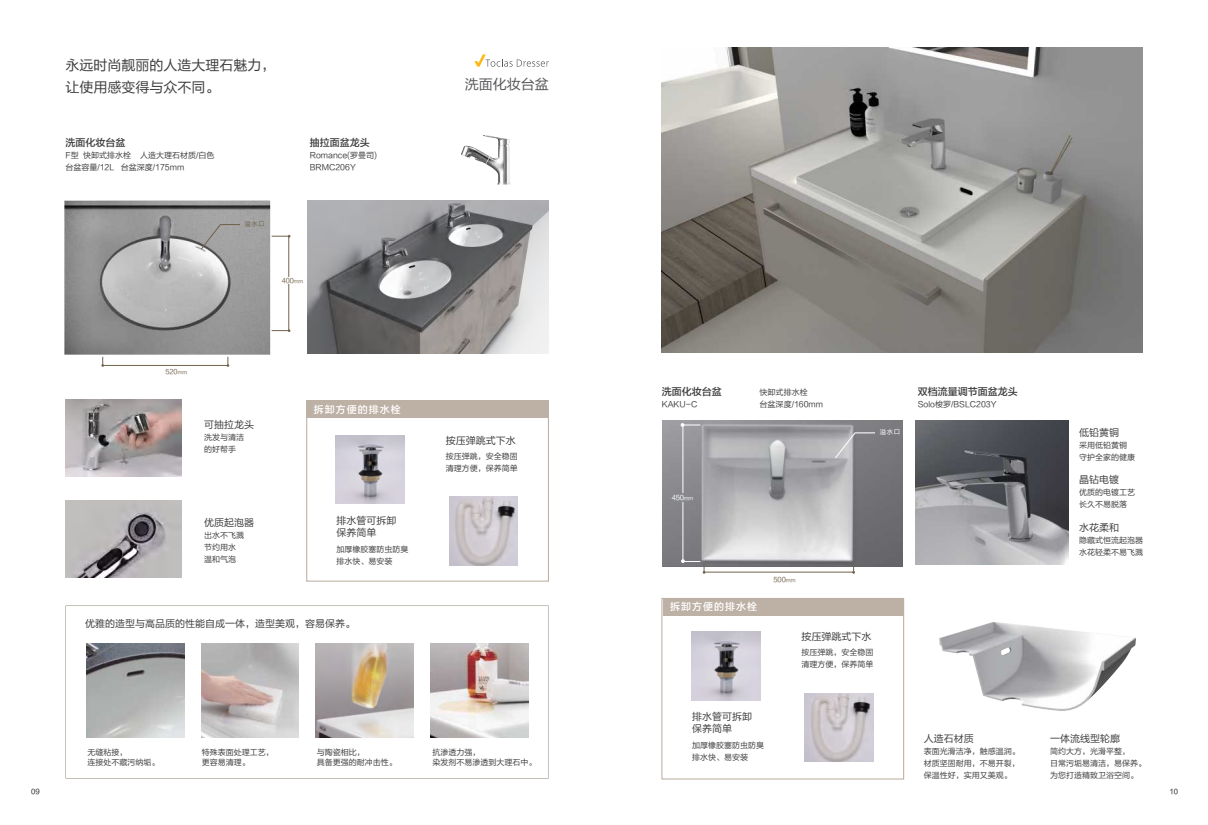
<style>
.page{position:relative;width:1208px;height:825px;background:#fff}
.page>*{position:absolute;margin:0;border:0;box-sizing:border-box;transform-origin:0 0}
.t1{font:14px/22px "FZLTHK GBK1 0";color:#3e3e3f}
.t2{font:14px "FZLTHK GBK1 0";color:#57585a}
.t3{font:10px/12px "FZLTHK GBK1 0";color:#3e3e3f}
.t4{font:10px "FZLTZHK GBK1 0";color:#3e3e3f}
.t5{font:10px "FZLTZHK GBK1 0";letter-spacing:.1em;color:#fff}
.t6{font:8px/12px "FZLTHK GBK1 0";color:#3e3e3f}
.t7{font:7px "FZLTHK GBK1 0";color:#231f20}
.t8{font:6.9px "FZLTHK GBK1 0";color:#71634d}
.t9{font:6.9px "FZLTHK GBK1 0";color:#fff}
.t10{font:6.8px "FZLTHK GBK1 0";letter-spacing:-.01em;color:#71634d}
.t11{font:6.4px "FZLTHK GBK1 0";color:#fff}
.t12{font:6.3px "FZLTHK GBK1 0";color:#71634d}
.s1{font-size:5.2px}
.s2{font-size:5.3px}
</style>
<div class="page">
<svg style="left:474px;top:54px;width:75px;height:13px"></svg>
<svg style="left:65px;top:606px;width:484px;height:172px"></svg>
<img style="left:86px;top:643px;width:98px;height:94px">
<img style="left:430px;top:643px;width:98px;height:94px">
<img style="left:201px;top:643px;width:98px;height:94px">
<img style="left:316px;top:643px;width:97px;height:94px">
<img style="left:461px;top:135px;width:50px;height:50px">
<img style="left:64px;top:200px;width:208px;height:154px">
<svg style="left:227px;top:357px;width:2px;height:10px"></svg>
<hr style="left:103px;top:365px;width:125px;height:1px;background:#71634d">
<svg style="left:101px;top:357px;width:3px;height:10px"></svg>
<svg style="left:200px;top:223px;width:41px;height:28px"></svg>
<hr style="left:288px;top:236px;width:1px;height:95px;background:#71634d">
<svg style="left:272px;top:235px;width:18px;height:3px"></svg>
<svg style="left:272px;top:287px;width:19px;height:45px"></svg>
<div style="left:280px;top:277px;width:24px;height:7px;background:#fff"></div>
<img style="left:662px;top:48px;width:480px;height:304px">
<img style="left:66px;top:399px;width:115px;height:77px">
<img style="left:66px;top:500px;width:115px;height:77px">
<img style="left:915px;top:421px;width:153px;height:144px">
<div style="left:661px;top:598px;width:243px;height:181px;border:1px solid #bdb0a4"></div>
<div style="left:663px;top:598px;width:240px;height:17px;background:#bdb0a4"></div>
<img style="left:939px;top:622px;width:197px;height:89px">
<div style="left:306px;top:400px;width:243px;height:182px;border:1px solid #bdb0a4"></div>
<div style="left:307px;top:401px;width:242px;height:17px;background:#bdb0a4"></div>
<img style="left:307px;top:200px;width:241px;height:153px">
<img style="left:662px;top:420px;width:240px;height:146px">
<svg style="left:852px;top:563px;width:3px;height:11px"></svg>
<hr style="left:705px;top:572px;width:149px;height:1px;background:#71634d">
<svg style="left:834px;top:432px;width:42px;height:27px"></svg>
<hr style="left:682px;top:425px;width:1px;height:137px;background:#fff">
<svg style="left:680px;top:423px;width:20px;height:4px"></svg>
<svg style="left:681px;top:559px;width:24px;height:15px"></svg>
<div style="left:674px;top:493px;width:14px;height:9px;background:#87888b"></div>
<img style="left:449px;top:497px;width:69px;height:68px">
<img style="left:336px;top:435px;width:68px;height:69px">
<img style="left:804px;top:693px;width:69px;height:69px">
<img style="left:691px;top:631px;width:69px;height:69px">
<h1 class="t1" style="left:66px;top:54px;width:211px">永远时尚靓丽的人造大理石魅力，让使用感变得与众不同。</h1>
<p class="t4" style="left:65px;top:137px;width:61px">洗面化妆台盆</p>
<p class="t6" style="left:65px;top:149px;width:150px">F型 快卸式排水栓 人造大理石材质/白色台盆容量/12L 台盆深度/175mm</p>
<p class="t12" style="left:244px;top:220px;width:22px">溢水口</p>
<p class="t4" style="left:310px;top:137px;width:61px">抽拉面盆龙头</p>
<p class="t6" style="left:310px;top:149px;width:69px">Romance(罗曼司)<br>BRMC206Y</p>
<p class="t10" style="left:282px;top:277px;width:23px">400<span class="s1">mm</span></p>
<p class="t10" style="left:165px;top:368px;width:23px">520<span class="s1">mm</span></p>
<p class="t3" style="left:204px;top:419px;width:51px">可抽拉龙头</p>
<p class="t6" style="left:204px;top:431px;width:41px">洗发与清洁的好帮手</p>
<p class="t3" style="left:204px;top:516px;width:51px">优质起泡器</p>
<p class="t6" style="left:204px;top:529px;width:41px">出水不飞溅节约用水温和气泡</p>
<p class="t5" style="left:314px;top:403px;width:88px">拆卸方便的排水栓</p>
<p class="t3" style="left:336px;top:515px;width:61px">排水管可拆卸保养简单</p>
<p class="t6" style="left:336px;top:543px;width:73px">加厚橡胶塞防虫防臭排水快、易安装</p>
<p class="t3" style="left:85px;top:618px;width:272px">优雅的造型与高品质的性能自成一体，造型美观，容易保养。</p>
<h1 class="t2" style="left:465px;top:76px;width:85px">洗面化妆台盆</h1>
<p class="t3" style="left:446px;top:435px;width:71px">按压弹跳式下水</p>
<p class="t6" style="left:446px;top:450px;width:73px">按压弹跳，安全稳固清理方便，保养简单</p>
<p class="t6" style="left:88px;top:747px;width:73px;line-height:10px">无缝粘接，<br>连接处不藏污纳垢。</p>
<p class="t6" style="left:202px;top:747px;width:73px;line-height:10px">特殊表面处理工艺，更容易清理。</p>
<p class="t6" style="left:317px;top:747px;width:81px;line-height:10px">与陶瓷相比，<br>具备更强的耐冲击性。</p>
<p class="t6" style="left:432px;top:747px;width:105px;line-height:10px">抗渗透力强，<br>染发剂不易渗透到大理石中。</p>
<p class="t4" style="left:662px;top:386px;width:61px">洗面化妆台盆</p>
<p class="t6" style="left:662px;top:399px;width:37px">KAKU-C</p>
<p class="t9" style="left:672px;top:494px;width:23px">450 <span class="s2">mm</span></p>
<p class="t6" style="left:759px;top:387px;width:65px">快卸式排水栓<br>台盆深度/160mm</p>
<p class="t11" style="left:879px;top:429px;width:22px">溢水口</p>
<p class="t4" style="left:917px;top:386px;width:101px">双档流量调节面盆龙头</p>
<p class="t6" style="left:917px;top:399px;width:80px">Solo梭罗/BSLC203Y</p>
<p class="t5" style="left:670px;top:601px;width:88px">拆卸方便的排水栓</p>
<p class="t8" style="left:773px;top:575px;width:24px">500<span class="s2">mm</span></p>
<p class="t3" style="left:801px;top:631px;width:71px">按压弹跳式下水</p>
<p class="t6" style="left:801px;top:646px;width:73px">按压弹跳，安全稳固清理方便，保养简单</p>
<p class="t3" style="left:692px;top:711px;width:61px">排水管可拆卸保养简单</p>
<p class="t6" style="left:692px;top:740px;width:73px">加厚橡胶塞防虫防臭排水快、易安装</p>
<p class="t3" style="left:923px;top:732px;width:51px">人造石材质</p>
<p class="t6" style="left:923px;top:745px;width:97px;text-align:justify">表面光滑洁净，触感温润。材质坚固耐用，不易开裂，保温性好，实用又美观。</p>
<p class="t3" style="left:1079px;top:427px;width:41px">低铅黄铜</p>
<p class="t6" style="left:1079px;top:440px;width:57px">采用低铅黄铜守护全家的健康</p>
<p class="t3" style="left:1079px;top:473px;width:41px">晶钻电镀</p>
<p class="t6" style="left:1079px;top:486px;width:57px">优质的电镀工艺长久不易脱落</p>
<p class="t3" style="left:1079px;top:522px;width:41px">水花柔和</p>
<p class="t6" style="left:1079px;top:535px;width:65px">隐藏式恒流起泡器水花轻柔不易飞溅</p>
<p class="t3" style="left:1050px;top:732px;width:71px">一体流线型轮廓</p>
<p class="t6" style="left:1050px;top:745px;width:97px">简约大方，光滑平整，<br>日常污垢易清洁，易保养。为您打造精致卫浴空间。</p>
<p class="t7" style="left:31px;top:787px;width:10px">09</p>
<p class="t7" style="left:1169px;top:787px;width:10px">10</p>
</div>
